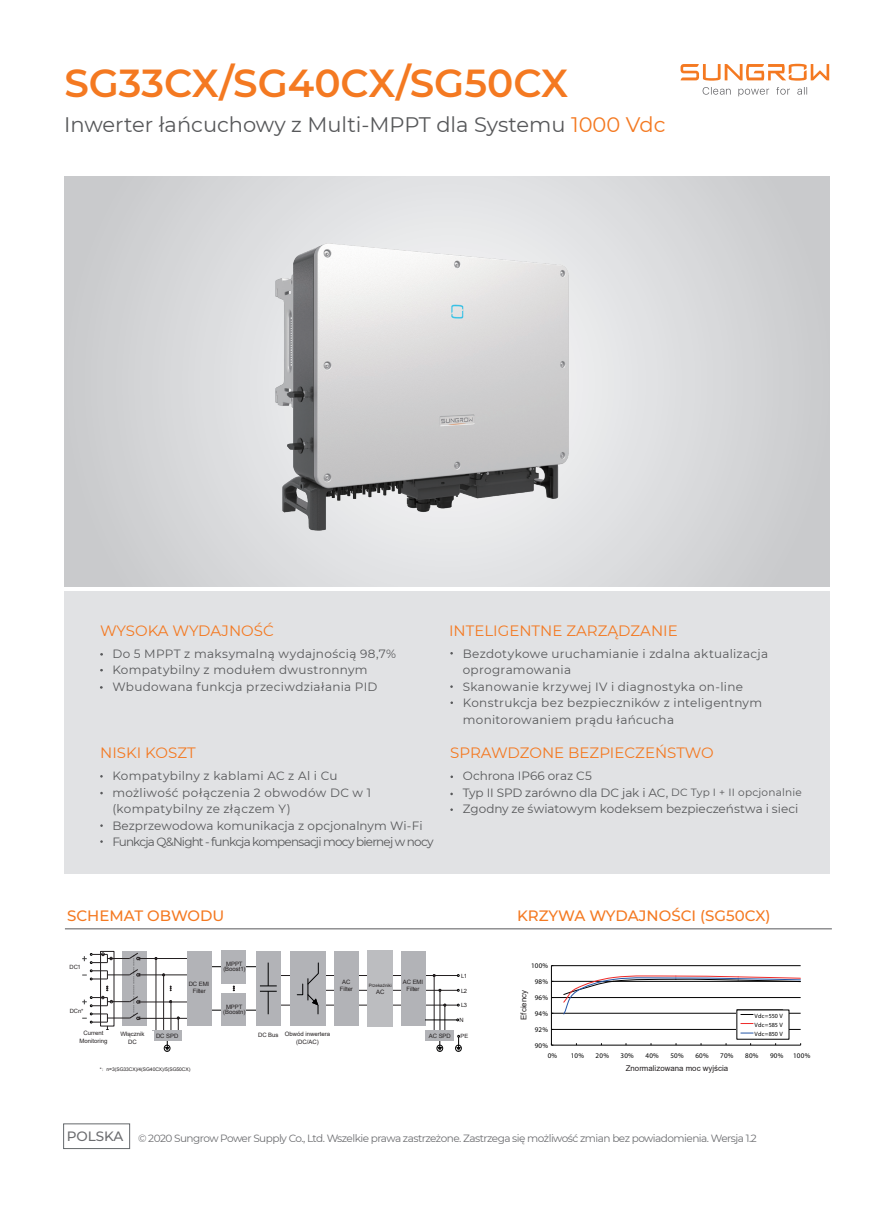
<style>
.page{position:relative;width:893px;height:1212px;background:#fff}
.page>*{position:absolute;margin:0;border:0;box-sizing:border-box;transform-origin:0 0}
.t1{font:600 39px "Montserrat";color:#f47921}
.t2{font:21px "Montserrat";color:#57585a}
.t3{font:15px "Montserrat";color:#f47921}
.t4{font:500 15px "Montserrat";color:#f47921}
.t5{font:12px/16.5px "Montserrat";letter-spacing:.02em;color:#57585a}
.t6{font:12px/16.5px "Montserrat";letter-spacing:-.005em;color:#57585a}
.t7{font:10.5px "Montserrat";letter-spacing:-.05em;color:#6c6d70}
.t8{font:7.8px "Arial";color:#231f20}
.t9{font:800 7.2px "Helvetica Neue LT Std";color:#030303}
.t10{font:800 7.05px "Helvetica Neue LT Std";color:#030303}
.t11{font:800 6.15px/9.1px "Helvetica Neue LT Std";letter-spacing:.02em;color:#030303;text-align:justify}
.t12{font:6.15px/9.3px "Sim Sun";color:#030303}
.t13{font:6px/7.2px "Arial";letter-spacing:-.005em;color:#231f20;text-align:center}
.t14{font:300 6px "Adobe Song Std";color:#000001}
.t15{font:5.85px "Arial";letter-spacing:-.045em;color:#231f20}
.t16{font:4.95px "Arial";letter-spacing:-.005em;color:#231f20}
.t17{font:4.5px "Arial";color:#231f20}
.s1{color:#f47921}
.s2{font-size:10.5px}
.s3{font-family:"Adobe Song Std";font-weight:300}
.s4{font-weight:500;font-size:13.5px}
</style>
<div class="page">
<div style="left:63px;top:1124px;width:67px;height:25px;background:#fff;border:1px solid #65696c"></div>
<svg style="left:680px;top:64px;width:149px;height:17px"></svg>
<svg style="left:703px;top:87px;width:28px;height:8px"></svg>
<svg style="left:738px;top:89px;width:31px;height:7px"></svg>
<svg style="left:797px;top:87px;width:10px;height:8px"></svg>
<svg style="left:776px;top:87px;width:14px;height:8px"></svg>
<div style="left:122px;top:951px;width:25px;height:75px;background:#b2b3b7"></div>
<hr style="left:200px;top:1010px;width:69px;height:1px;background:#000001">
<hr style="left:140px;top:1018px;width:66px;height:1px;background:#231f20">
<hr style="left:140px;top:1001px;width:57px;height:1px;background:#231f20">
<hr style="left:200px;top:966px;width:69px;height:1px;background:#000001">
<hr style="left:322px;top:990px;width:135px;height:1px;background:#231f20">
<div style="left:455px;top:1045px;width:7px;height:7px;border:1px solid #000001;border-radius:50%"></div>
<svg style="left:457px;top:1035px;width:3px;height:15px"></svg>
<hr style="left:440px;top:990px;width:1px;height:42px;background:#231f20">
<div style="left:437px;top:1045px;width:6px;height:7px;border:1px solid #000001;border-radius:50%"></div>
<hr style="left:434px;top:976px;width:1px;height:54px;background:#231f20">
<div style="left:426px;top:1030px;width:28px;height:11px;background:#b2b3b7"></div>
<svg style="left:438px;top:1004px;width:8px;height:46px"></svg>
<hr style="left:140px;top:974px;width:66px;height:1px;background:#231f20">
<hr style="left:268px;top:975px;width:189px;height:1px;background:#231f20">
<hr style="left:272px;top:1005px;width:185px;height:1px;background:#231f20">
<div style="left:334px;top:951px;width:25px;height:75px;background:#b2b3b7"></div>
<div style="left:401px;top:951px;width:25px;height:75px;background:#b2b3b7"></div>
<div style="left:290px;top:951px;width:36px;height:75px;background:#b2b3b7"></div>
<svg style="left:297px;top:962px;width:22px;height:52px"></svg>
<hr style="left:140px;top:958px;width:57px;height:1px;background:#231f20">
<div style="left:256px;top:951px;width:25px;height:75px;background:#b2b3b7"></div>
<svg style="left:260px;top:962px;width:17px;height:52px"></svg>
<div style="left:100px;top:951px;width:14px;height:75px;border:1px dashed #231f20"></div>
<div style="left:187px;top:951px;width:24px;height:75px;background:#b2b3b7"></div>
<div style="left:221px;top:951px;width:25px;height:33px;background:#b2b3b7"></div>
<div style="left:221px;top:993px;width:25px;height:33px;background:#b2b3b7"></div>
<hr style="left:425px;top:1019px;width:32px;height:1px;background:#000001">
<hr style="left:156px;top:958px;width:1px;height:74px;background:#231f20">
<svg style="left:177px;top:1017px;width:3px;height:13px"></svg>
<hr style="left:171px;top:1001px;width:1px;height:34px;background:#231f20">
<hr style="left:163px;top:974px;width:1px;height:64px;background:#231f20">
<div style="left:164px;top:1045px;width:6px;height:7px;border:1px solid #000001;border-radius:50%"></div>
<svg style="left:165px;top:1041px;width:4px;height:9px"></svg>
<div style="left:153px;top:1030px;width:29px;height:11px;background:#b2b3b7"></div>
<svg style="left:170px;top:985px;width:2px;height:6px"></svg>
<svg style="left:82px;top:952px;width:58px;height:28px"></svg>
<svg style="left:82px;top:986px;width:58px;height:44px"></svg>
<hr style="left:551px;top:1029px;width:250px;height:1px;background:#030303">
<hr style="left:551px;top:1013px;width:250px;height:1px;background:#030303">
<hr style="left:551px;top:997px;width:250px;height:1px;background:#030303">
<hr style="left:551px;top:981px;width:250px;height:1px;background:#030303">
<hr style="left:551px;top:965px;width:250px;height:1px;background:#030303">
<hr style="left:551px;top:966px;width:1px;height:79px;background:#030303">
<hr style="left:551px;top:1045px;width:250px;height:1px;background:#030303">
<div style="left:737px;top:1010px;width:52px;height:29px;background:#fff"></div>
<svg style="left:741px;top:1023px;width:12px;height:1px"></svg>
<svg style="left:741px;top:1032px;width:12px;height:1px"></svg>
<svg style="left:562px;top:975px;width:239px;height:40px"></svg>
<div style="left:65px;top:592px;width:765px;height:282px;background:#e1e2e4"></div>
<svg style="left:65px;top:177px;width:765px;height:410px;background:#d6d7d9"></svg>
<hr style="left:65px;top:928px;width:767px;height:1px;background:#57585a">
<img style="left:260px;top:229px;width:335px;height:320px">
<div style="left:111px;top:1031px;width:43px;height:15px;background:#fff"></div>
<div style="left:368px;top:951px;width:25px;height:76px;background:#bcbdc0"></div>
<h1 class="t1" style="left:64px;top:56px;width:505px">SG33CX/SG40CX/SG50CX</h1>
<h2 class="t2" style="left:64px;top:110px;width:603px">Inwerter łańcuchowy z Multi-MPPT dla Systemu <span class="s1">1000 Vdc</span></h2>
<p class="t3" style="left:100px;top:620px;width:175px">WYSOKA WYDAJNOŚĆ</p>
<p class="t3" style="left:449px;top:620px;width:230px">INTELIGENTNE ZARZĄDZANIE</p>
<p class="t5" style="left:112px;top:645px;width:285px">Do 5 MPPT z maksymalną wydajnością 98,7%<br>Kompatybilny z modułem dwustronnym<br>Wbudowana funkcja przeciwdziałania PID</p>
<p class="t5" style="left:463px;top:645px;width:307px">Bezdotykowe uruchamianie i zdalna aktualizacja oprogramowania<br>Skanowanie krzywej IV i diagnostyka on-line Konstrukcja bez bezpieczników z inteligentnym monitorowaniem prądu łańcucha</p>
<p class="t3" style="left:100px;top:743px;width:97px">NISKI KOSZT</p>
<p class="t3" style="left:450px;top:743px;width:265px">SPRAWDZONE BEZPIECZEŃSTWO</p>
<p class="t5" style="left:112px;top:767px;width:323px">Kompatybilny z kablami AC z Al i Cu<br>możliwość połączenia 2 obwodów DC w 1 (kompatybilny ze złączem Y)<br>Bezprzewodowa komunikacja z opcjonalnym Wi-Fi Funkcja Q&amp;Night - funkcja kompensacji mocy biernej w nocy</p>
<p class="t6" style="left:463px;top:767px;width:340px">Ochrona IP66 oraz C5<br>Typ II SPD zarówno dla DC jak i AC, <span class="s2">DC Typ I + II opcjonalnie<br></span>Zgodny ze światowym kodeksem bezpieczeństwa i sieci</p>
<p class="t4" style="left:67px;top:905px;width:159px">SCHEMAT OBWODU</p>
<p class="t4" style="left:517px;top:905px;width:255px">KRZYWA WYDAJNOŚCI (SG50CX)</p>
<p class="t15" style="left:69px;top:963px;width:13px">DC1</p>
<p class="t15" style="left:70px;top:1007px;width:15px">DCn*</p>
<p class="t14" style="left:130px;top:1015px;width:62px;rotate:-90deg">---------------------------</p>
<p class="t13" style="left:189px;top:980px;width:22px">DC EMI<br>Filter</p>
<p class="t13" style="left:223px;top:961px;width:24px;line-height:5.7px">MPPT (Boost1)</p>
<p class="t13" style="left:223px;top:1003px;width:24px;line-height:5.7px">MPPT (Boostn)</p>
<p class="t13" style="left:340px;top:978px;width:14px">AC<br>Filter</p>
<p class="t13" style="left:371px;top:985px;width:19px">Relays</p>
<p class="t13" style="left:403px;top:978px;width:22px">AC EMI<br>Filter</p>
<p class="t17" style="left:369px;top:982px;width:25px">Przekaźniki</p>
<p class="t13" style="left:376px;top:988px;width:10px">AC</p>
<p class="t15" style="left:461px;top:972px;width:7px">L1</p>
<p class="t15" style="left:461px;top:987px;width:7px">L2</p>
<p class="t15" style="left:461px;top:1001px;width:7px">L3</p>
<p class="t15" style="left:460px;top:1016px;width:6px">N</p>
<p class="t9" style="left:531px;top:961px;width:19px">100%</p>
<p class="t9" style="left:535px;top:977px;width:15px">98%</p>
<p class="t8" style="left:518px;top:1020px;width:31px;rotate:-90deg">Efciency</p>
<p class="t10" style="left:519px;top:1020px;width:30px;rotate:-90deg">E ciency</p>
<p class="t9" style="left:535px;top:993px;width:15px">96%</p>
<p class="t9" style="left:535px;top:1009px;width:15px">94%</p>
<p class="t13" style="left:79px;top:1029px;width:30px">Current<br>Monitoring</p>
<p class="t13" style="left:120px;top:1031px;width:25px">Włącznik<br>DC</p>
<p class="t13" style="left:125px;top:1033px;width:19px">DC<br>Switch</p>
<p class="t13" style="left:91px;top:1038px;width:29px">Monitoring</p>
<p class="t13" style="left:156px;top:1032px;width:24px">DC SPD</p>
<p class="t13" style="left:285px;top:1031px;width:47px">Obwód inwertera (DC/AC)</p>
<p class="t13" style="left:287px;top:1031px;width:40px">Inverter Circuit</p>
<p class="t13" style="left:429px;top:1032px;width:23px">AC SPD</p>
<p class="t13" style="left:297px;top:1038px;width:22px">DC/AC)</p>
<p class="t13" style="left:258px;top:1031px;width:22px">DC Bus</p>
<p class="t15" style="left:461px;top:1032px;width:9px">PE</p>
<p class="t9" style="left:535px;top:1025px;width:15px">92%</p>
<p class="t9" style="left:535px;top:1041px;width:15px">90%</p>
<p class="t11" style="left:754px;top:1011px;width:30px">Vdc=550 V Vdc=585 V Vdc=850 V</p>
<p class="t12" style="left:768px;top:1010px;width:14px">50 V<br>58 V</p>
<p class="t9" style="left:548px;top:1051px;width:11px">0%</p>
<p class="t9" style="left:571px;top:1051px;width:15px">10%</p>
<p class="t9" style="left:596px;top:1051px;width:15px">20%</p>
<p class="t9" style="left:621px;top:1051px;width:15px">30%</p>
<p class="t9" style="left:645px;top:1051px;width:15px">40%</p>
<p class="t9" style="left:670px;top:1051px;width:15px">50%</p>
<p class="t9" style="left:695px;top:1051px;width:15px">60%</p>
<p class="t9" style="left:720px;top:1051px;width:15px">70%</p>
<p class="t9" style="left:745px;top:1051px;width:15px">80%</p>
<p class="t9" style="left:770px;top:1051px;width:15px">90%</p>
<p class="t9" style="left:793px;top:1051px;width:19px">100%</p>
<p class="t16" style="left:100px;top:1066px;width:92px">*<span class="s3">：</span>n=3(SG33CX)/4(SG40CX)/5(SG50CX)</p>
<p class="t8" style="left:626px;top:1062px;width:104px">Znormalizowana moc wyjścia</p>
<p class="t9" style="left:634px;top:1064px;width:79px">Normalized Output Power</p>
<p class="t7" style="left:67px;top:1130px;width:691px"><span class="s4">POLSKA</span> © 2020 Sungrow Power Supply Co., Ltd. Wszelkie prawa zastrzeżone. Zastrzega się możliwość zmian bez powiadomienia. Wersja 1.2</p>
</div>
